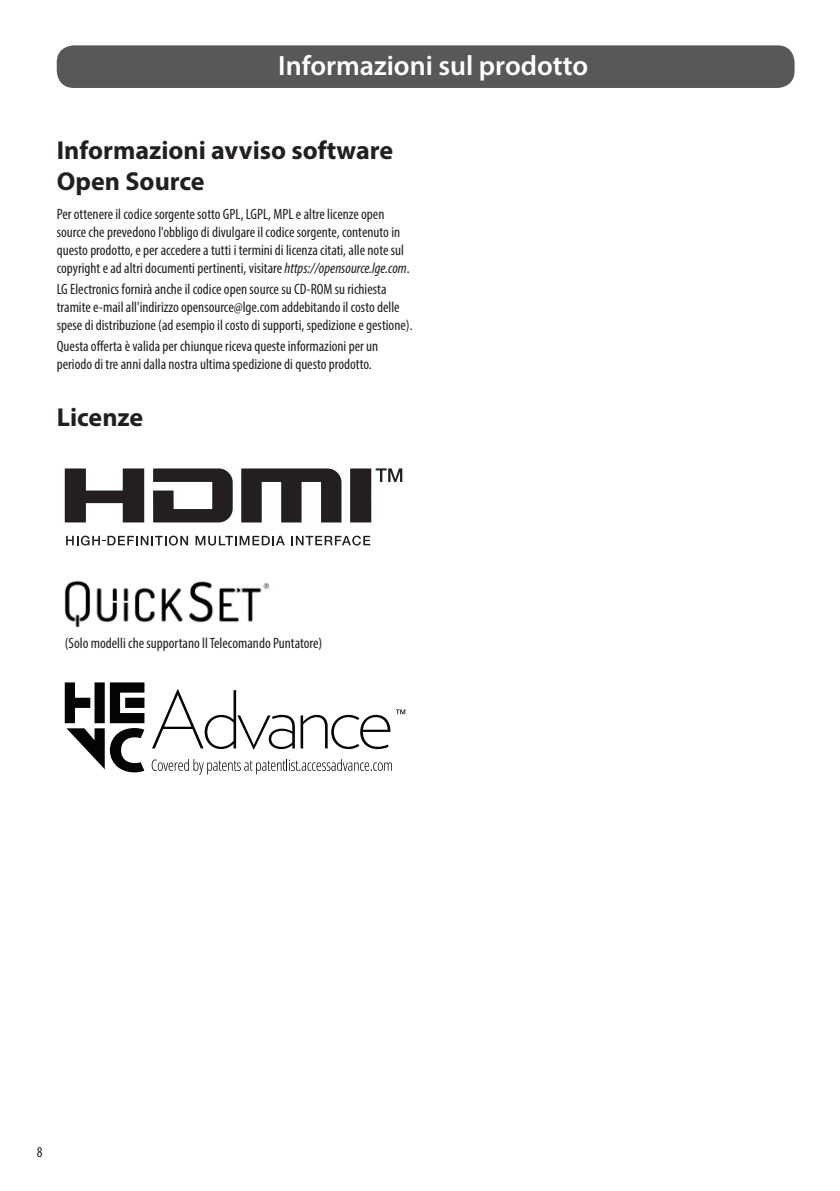
<style>
.page{position:relative;width:840px;height:1191px;background:#fff}
.page>*{position:absolute;margin:0;border:0;box-sizing:border-box;transform-origin:0 0}
.t1{font:600 28px "Myriad Pro";color:#fff}
.Title2{font:700 26px/31.2px "Myriad Pro";color:#231f20}
.Body{font:condensed 15px/18px "Myriad Pro";color:#231f20}
.Page_Number_Left{font:condensed 15px "Myriad Pro";color:#231f20}
.s1{font-style:italic}
</style>
<div class="page">
<div style="left:57px;top:45px;width:737px;height:43px;background:#57585a;border-radius:17px"></div>
<svg style="left:65px;top:468px;width:79px;height:54px"></svg>
<svg style="left:153px;top:468px;width:79px;height:54px"></svg>
<svg style="left:241px;top:468px;width:100px;height:54px"></svg>
<svg style="left:350px;top:468px;width:52px;height:54px"></svg>
<svg style="left:195px;top:536px;width:90px;height:9px"></svg>
<svg style="left:291px;top:535px;width:79px;height:10px"></svg>
<svg style="left:66px;top:535px;width:122px;height:10px"></svg>
<img style="left:65px;top:580px;width:204px;height:47px">
<svg style="left:65px;top:682px;width:79px;height:90px"></svg>
<svg style="left:152px;top:689px;width:253px;height:60px"></svg>
<svg style="left:152px;top:759px;width:240px;height:15px"></svg>
<p class="t1" style="left:278px;top:48px;width:311px">Informazioni sul prodotto</p>
<p class="Title2" style="left:57px;top:134px;width:338px">Informazioni avviso software<br>Open Source</p>
<p class="Body" style="left:57px;top:205px;width:354px">Per ottenere il codice sorgente sotto GPL, LGPL, MPL e altre licenze open source che prevedono l'obbligo di divulgare il codice sorgente, contenuto in questo prodotto, e per accedere a tutti i termini di licenza citati, alle note sul copyright e ad altri documenti pertinenti, visitare <span class="s1">https://opensource.lge.com</span>.</p>
<p class="Body" style="left:57px;top:280px;width:357px">LG Electronics fornirà anche il codice open source su CD-ROM su richiesta tramite e-mail all'indirizzo opensource@lge.com addebitando il costo delle spese di distribuzione (ad esempio il costo di supporti, spedizione e gestione).</p>
<p class="Body" style="left:57px;top:337px;width:323px">Questa offerta è valida per chiunque riceva queste informazioni per un periodo di tre anni dalla nostra ultima spedizione di questo prodotto.</p>
<p class="Title2" style="left:57px;top:401px;width:88px">Licenze</p>
<p class="Body" style="left:65px;top:634px;width:259px">(Solo modelli che supportano ll Telecomando Puntatore)</p>
<p class="Page_Number_Left" style="left:37px;top:1142px;width:7px">8</p>
</div>
